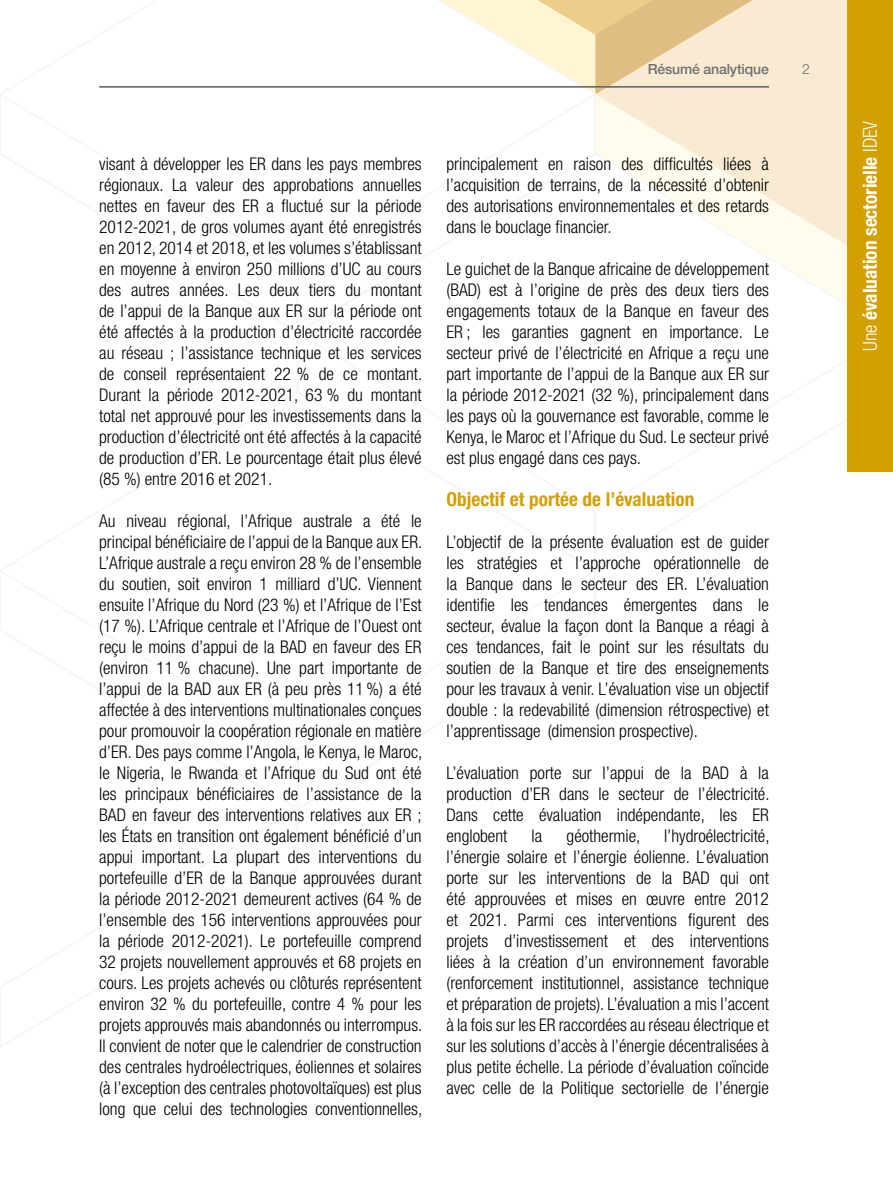
<style>
.page{position:relative;width:893px;height:1191px;background:#fff}
.page>*{position:absolute;margin:0;border:0;box-sizing:border-box;transform-origin:0 0}
.t1{font:700 condensed 19.25px "Helvetica Neue LT Std";color:#d49f00}
.t2{font:700 condensed 19.25px "Helvetica Neue LT Std";color:#fff}
.t3{font:300 condensed 17.5px/21px "Helvetica Neue LT Std";color:#000;text-align:justify}
.t4{font:500 14px "Helvetica Neue LT Std";letter-spacing:-.01em;color:#706f6f}
.t5{font:300 14px "Helvetica Neue LT Std";color:#706f6f}
.s1{font-weight:300}
</style>
<div class="page">
<div style="left:752px;top:0;width:95px;height:94px;background:#f8ebd1"></div>
<svg style="left:598px;top:94px;width:249px;height:58px;background:#f9edd6"></svg>
<svg style="left:597px;top:0;width:155px;height:94px;background:#ecd4a9"></svg>
<svg style="left:598px;top:152px;width:249px;height:152px"></svg>
<svg style="left:440px;top:0;width:157px;height:91px"></svg>
<hr style="left:99px;top:86px;width:670px;height:2px;background:#706f6f">
<div style="left:847px;top:0;width:46px;height:471px;background:#d49f00"></div>
<p class="t4" style="left:648px;top:61px;width:123px">Résumé analytique</p>
<p class="t5" style="left:802px;top:61px;width:9px">2</p>
<p class="t3" style="left:99px;top:153px;width:325px">visant à développer les ER dans les pays membres régionaux. La valeur des approbations annuelles nettes en faveur des ER a fluctué sur la période 2012-2021, de gros volumes ayant été enregistrés en 2012, 2014 et 2018, et les volumes s’établissant en moyenne à environ 250 millions d’UC au cours des autres années. Les deux tiers du montant de l’appui de la Banque aux ER sur la période ont été affectés à la production d’électricité raccordée au réseau ; l’assistance technique et les services de conseil représentaient 22 % de ce montant.<br>Durant la période 2012-2021, 63 % du montant total net approuvé pour les investissements dans la production d’électricité ont été affectés à la capacité de production d’ER. Le pourcentage était plus élevé (85 %) entre 2016 et 2021.</p>
<p class="t3" style="left:99px;top:510px;width:325px">Au niveau régional, l’Afrique australe a été le principal bénéficiaire de l’appui de la Banque aux ER.<br>L’Afrique australe a reçu environ 28 % de l’ensemble du soutien, soit environ 1 milliard d’UC. Viennent ensuite l’Afrique du Nord (23 %) et l’Afrique de l’Est (17 %). L’Afrique centrale et l’Afrique de l’Ouest ont reçu le moins d’appui de la BAD en faveur des ER (environ 11 % chacune). Une part importante de l’appui de la BAD aux ER (à peu près 11 %) a été affectée à des interventions multinationales conçues pour promouvoir la coopération régionale en matière d’ER. Des pays comme l’Angola, le Kenya, le Maroc, le Nigeria, le Rwanda et l’Afrique du Sud ont été les principaux bénéficiaires de l’assistance de la BAD en faveur des interventions relatives aux ER ; les États en transition ont également bénéficié d’un appui important. La plupart des interventions du portefeuille d’ER de la Banque approuvées durant la période 2012-2021 demeurent actives (64 % de l’ensemble des 156 interventions approuvées pour la période 2012-2021). Le portefeuille comprend 32 projets nouvellement approuvés et 68 projets en cours. Les projets achevés ou clôturés représentent environ 32 % du portefeuille, contre 4 % pour les projets approuvés mais abandonnés ou interrompus.<br>Il convient de noter que le calendrier de construction des centrales hydroélectriques, éoliennes et solaires (à l’exception des centrales photovoltaïques) est plus long que celui des technologies conventionnelles,</p>
<p class="t3" style="left:446px;top:153px;width:324px">principalement en raison des difficultés liées à l’acquisition de terrains, de la nécessité d’obtenir des autorisations environnementales et des retards dans le bouclage financier.</p>
<p class="t3" style="left:446px;top:258px;width:324px">Le guichet de la Banque africaine de développement (BAD) est à l’origine de près des deux tiers des engagements totaux de la Banque en faveur des ER ; les garanties gagnent en importance. Le secteur privé de l’électricité en Afrique a reçu une part importante de l’appui de la Banque aux ER sur la période 2012-2021 (32 %), principalement dans les pays où la gouvernance est favorable, comme le Kenya, le Maroc et l’Afrique du Sud. Le secteur privé est plus engagé dans ces pays.</p>
<p class="t1" style="left:446px;top:487px;width:249px">Objectif et portée de l’évaluation</p>
<p class="t3" style="left:446px;top:531px;width:324px">L’objectif de la présente évaluation est de guider les stratégies et l’approche opérationnelle de la Banque dans le secteur des ER. L’évaluation identifie les tendances émergentes dans le secteur, évalue la façon dont la Banque a réagi à ces tendances, fait le point sur les résultats du soutien de la Banque et tire des enseignements pour les travaux à venir. L’évaluation vise un objectif double : la redevabilité (dimension rétrospective) et l’apprentissage (dimension prospective).</p>
<p class="t3" style="left:446px;top:762px;width:325px">L’évaluation porte sur l’appui de la BAD à la production d’ER dans le secteur de l’électricité.<br>Dans cette évaluation indépendante, les ER englobent</p>
<p class="t3" style="left:446px;top:825px;width:325px;text-indent:218px">l’hydroélectricité, l’énergie solaire et l’énergie éolienne. L’évaluation porte sur les interventions de la BAD qui ont été approuvées et mises en œuvre entre 2012 et 2021. Parmi ces interventions figurent des projets d’investissement et des interventions liées à la création d’un environnement favorable (renforcement institutionnel, assistance technique et préparation de projets). L’évaluation a mis l’accent à la fois sur les ER raccordées au réseau électrique et sur les solutions d’accès à l’énergie décentralisées à plus petite échelle. La période d’évaluation coïncide avec celle de la Politique sectorielle de l’énergie</p>
<p class="t3" style="left:532px;top:825px;width:12px">la</p>
<p class="t3" style="left:567px;top:825px;width:75px">géothermie,</p>
<p class="t2" style="left:858px;top:351px;width:232px;rotate:-90deg"><span class="s1">Une</span> évaluation sectorielle <span class="s1">IDEV</span></p>
</div>
